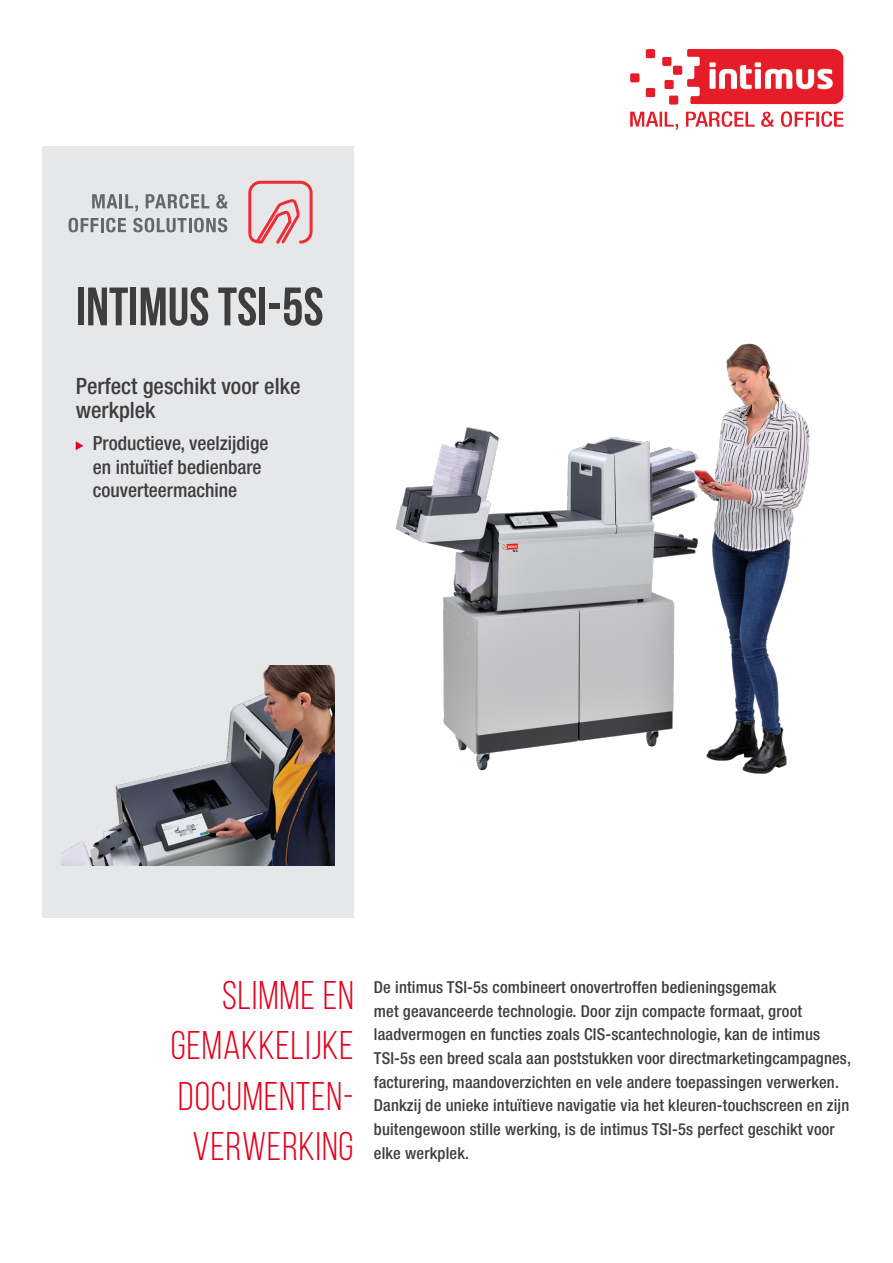
<style>
.page{position:relative;width:893px;height:1263px;background:#fff}
.page>*{position:absolute;margin:0;border:0;box-sizing:border-box;transform-origin:0 0}
.t1{font:700 54px "Bebas Neue";color:#3e3e3f}
.t2{font:40.05px "Bebas Neue";letter-spacing:.025em;color:#e5001e}
.t3{font:500 condensed 22.5px/24px "Helvetica Neue LT Std";color:#3e3e3f}
.t4{font:500 condensed 19.5px/23.4px "Helvetica Neue LT Std";color:#3e3e3f}
.Listado{font:500 condensed 16.5px/23.7px "Helvetica Neue LT Std";letter-spacing:.01em;color:#3e3e3f}
</style>
<div class="page">
<div style="left:43px;top:146px;width:311px;height:772px;background:#e6e7e9"></div>
<img style="left:395px;top:343px;width:415px;height:431px">
<img style="left:62px;top:665px;width:273px;height:200px">
<svg style="left:248px;top:181px;width:65px;height:63px"></svg>
<svg style="left:92px;top:194px;width:46px;height:18px"></svg>
<svg style="left:146px;top:194px;width:63px;height:15px"></svg>
<svg style="left:216px;top:194px;width:12px;height:15px"></svg>
<svg style="left:68px;top:218px;width:31px;height:14px"></svg>
<hr style="left:101px;top:218px;width:3px;height:14px;background:#64686f">
<svg style="left:106px;top:218px;width:20px;height:14px"></svg>
<svg style="left:133px;top:218px;width:54px;height:14px"></svg>
<hr style="left:189px;top:218px;width:3px;height:14px;background:#64686f">
<svg style="left:194px;top:218px;width:33px;height:14px"></svg>
<img style="left:630px;top:49px;width:214px;height:81px">
<svg style="left:76px;top:441px;width:7px;height:9px"></svg>
<p class="t1" style="left:76px;top:277px;width:249px">INTIMUS TSI-5S</p>
<p class="t3" style="left:76px;top:374px;width:226px">Perfect geschikt voor elke werkplek</p>
<p class="t4" style="left:93px;top:431px;width:177px">Productieve, veelzijdige en intuïtief bedienbare couverteermachine</p>
<p class="t2" style="left:222px;top:974px;width:133px">SLIMME EN</p>
<p class="t2" style="left:171px;top:1024px;width:184px">GEMAKKELIJKE</p>
<p class="t2" style="left:178px;top:1074px;width:177px">DOCUMENTEN-</p>
<p class="t2" style="left:192px;top:1125px;width:163px">VERWERKING</p>
<p class="Listado" style="left:374px;top:975px;width:479px">De intimus TSI-5s combineert onovertroffen bedieningsgemak<br>met geavanceerde technologie. Door zijn compacte formaat, groot laadvermogen en functies zoals CIS-scantechnologie, kan de intimus TSI-5s een breed scala aan poststukken voor directmarketingcampagnes, facturering, maandoverzichten en vele andere toepassingen verwerken.<br>Dankzij de unieke intuïtieve navigatie via het kleuren-touchscreen en zijn buitengewoon stille werking, is de intimus TSI-5s perfect geschikt voor elke werkplek.</p>
</div>
